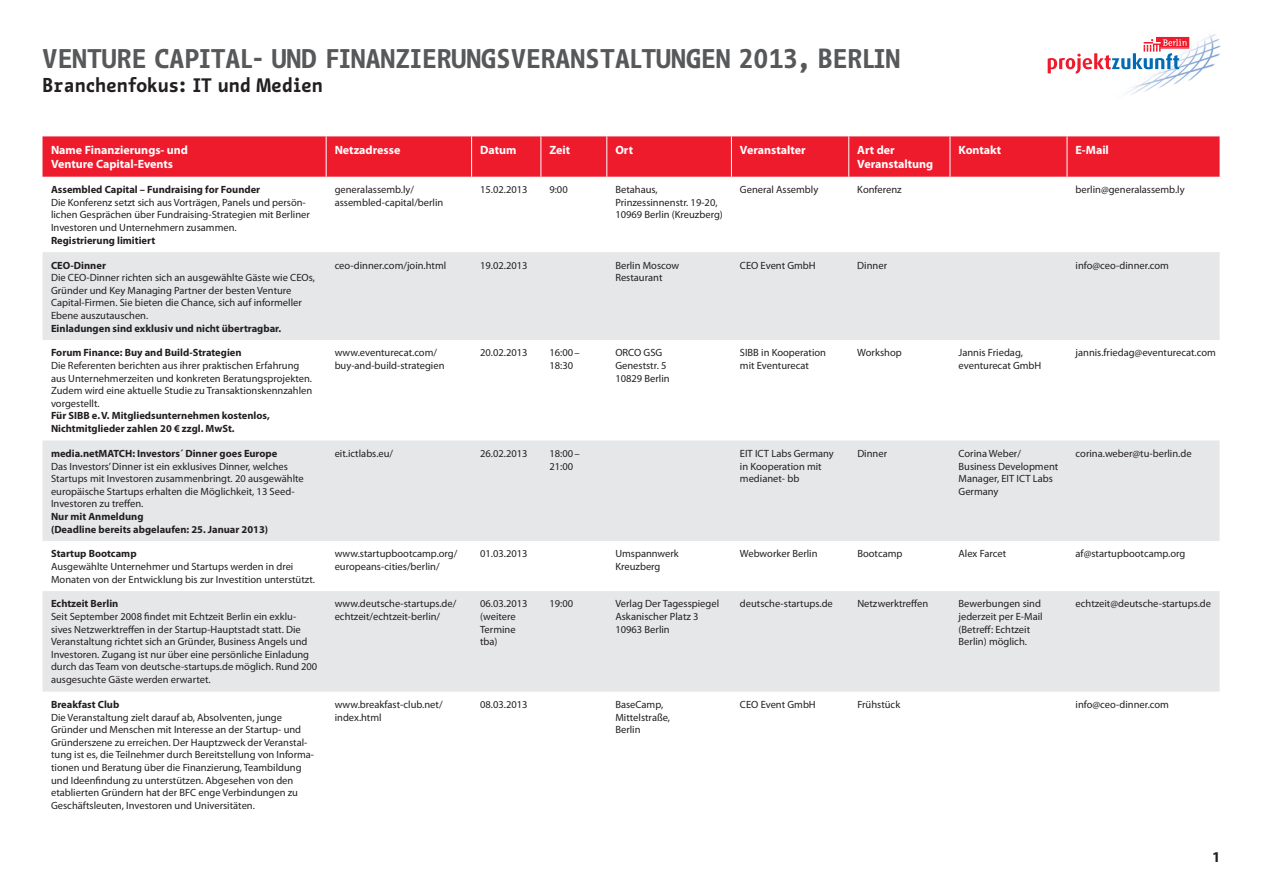
<style>
.page{position:relative;width:1263px;height:893px;background:#fff}
.page>*{position:absolute;margin:0;border:0;box-sizing:border-box;transform-origin:0 0}
.t1{font:700 27px "BMF Change Letter";color:#57585a}
.t2{font:700 19.5px "BMF Change Letter";color:#231f20}
.t3{font:700 15px "Myriad Pro";color:#231f20}
.t4{font:700 12px/14.4px "Myriad Pro";color:#fff}
.t5{font:10.5px/12.6px "Myriad Pro";color:#231f20}
.t6{font:700 10.5px/12.6px "Myriad Pro";color:#231f20}
</style>
<div class="page">
<img style="left:1124px;top:34px;width:96px;height:61px">
<svg style="left:1048px;top:37px;width:141px;height:37px"></svg>
<div style="left:43px;top:136px;width:1176px;height:41px;background:#ee1b2d"></div>
<svg style="left:43px;top:252px;width:1176px;height:440px;fill:#e6e7e9"></svg>
<hr style="left:326px;top:136px;width:1px;height:41px;background:#fff">
<hr style="left:471px;top:136px;width:1px;height:41px;background:#fff">
<hr style="left:540px;top:136px;width:1px;height:41px;background:#fff">
<hr style="left:606px;top:136px;width:1px;height:41px;background:#fff">
<hr style="left:731px;top:136px;width:1px;height:41px;background:#fff">
<hr style="left:848px;top:136px;width:1px;height:41px;background:#fff">
<hr style="left:950px;top:136px;width:1px;height:41px;background:#fff">
<hr style="left:1067px;top:136px;width:1px;height:41px;background:#fff">
<h1 class="t1" style="left:43px;top:40px;width:859px">VENTURE CAPITAL- UND FINANZIERUNGSVERANSTALTUNGEN 2013, BERLIN</h1>
<h2 class="t2" style="left:43px;top:72px;width:282px">BRANCHENFOKUS: IT UND MEDIEN</h2>
<p class="t4" style="left:51px;top:143px;width:139px">Name Finanzierungs- und<br>Venture Capital-Events</p>
<p class="t4" style="left:335px;top:143px;width:67px">Netzadresse</p>
<p class="t4" style="left:480px;top:143px;width:38px">Datum</p>
<p class="t4" style="left:549px;top:143px;width:22px">Zeit</p>
<p class="t4" style="left:615px;top:143px;width:19px">Ort</p>
<p class="t4" style="left:740px;top:143px;width:67px">Veranstalter</p>
<p class="t4" style="left:857px;top:143px;width:77px">Art der<br>Veranstaltung</p>
<p class="t4" style="left:958px;top:143px;width:44px">Kontakt</p>
<p class="t4" style="left:1075px;top:143px;width:35px">E-Mail</p>
<p class="t6" style="left:51px;top:184px;width:211px">Assembled Capital – Fundraising for Founder</p>
<p class="t5" style="left:51px;top:196px;width:260px">Die Konferenz setzt sich aus Vorträgen, Panels und persön&shy;lichen Gesprächen über Fundraising-Strategien mit Berliner<br>Investoren und Unternehmern zusammen.</p>
<p class="t6" style="left:51px;top:234px;width:106px">Registrierung limitiert</p>
<p class="t5" style="left:335px;top:183px;width:110px">generalassemb.ly/ assembled-capital/berlin</p>
<p class="t5" style="left:480px;top:183px;width:49px">15.02.2013</p>
<p class="t5" style="left:549px;top:183px;width:20px">9:00</p>
<p class="t5" style="left:615px;top:183px;width:109px">Betahaus,<br>Prinzessinnenstr. 19-20,<br>10969 Berlin (Kreuzberg)</p>
<p class="t5" style="left:740px;top:183px;width:80px">General Assembly</p>
<p class="t5" style="left:857px;top:183px;width:46px">Konferenz</p>
<p class="t5" style="left:1075px;top:183px;width:111px">berlin@generalassemb.ly</p>
<p class="t6" style="left:51px;top:259px;width:56px">CEO-Dinner</p>
<p class="t5" style="left:51px;top:271px;width:265px">Die CEO-Dinner richten sich an ausgewählte Gäste wie CEOs, Gründer und Key Managing Partner der besten Venture Capital-Firmen. Sie bieten die Chance, sich auf informeller Ebene auszutauschen.</p>
<p class="t6" style="left:51px;top:322px;width:232px">Einladungen sind exklusiv und nicht übertragbar.</p>
<p class="t6" style="left:51px;top:347px;width:192px">Forum Finance: Buy and Build-Strategien</p>
<p class="t5" style="left:51px;top:359px;width:263px">Die Referenten berichten aus ihrer praktischen Erfahrung aus Unternehmerzeiten und konkreten Beratungsprojekten.<br>Zudem wird eine aktuelle Studie zu Transaktionskennzahlen vorgestellt.</p>
<p class="t6" style="left:51px;top:410px;width:220px">Für SIBB e.V. Mitgliedsunternehmen kostenlos,<br>Nichtmitglieder zahlen 20 € zzgl. MwSt.</p>
<p class="t6" style="left:51px;top:447px;width:228px">media.netMATCH: Investors´ Dinner goes Europe</p>
<p class="t5" style="left:51px;top:459px;width:254px">Das Investors’ Dinner ist ein exklusives Dinner, welches Startups mit Investoren zusammenbringt. 20 ausgewählte europäische Startups erhalten die Möglichkeit, 13 Seed-Investoren zu treffen.</p>
<p class="t6" style="left:51px;top:510px;width:219px">Nur mit Anmeldung<br>(Deadline bereits abgelaufen: 25. Januar 2013)</p>
<p class="t6" style="left:51px;top:548px;width:87px">Startup Bootcamp</p>
<p class="t5" style="left:51px;top:560px;width:265px">Ausgewählte Unternehmer und Startups werden in drei<br>Monaten von der Entwicklung bis zur Investition unterstützt.</p>
<p class="t6" style="left:51px;top:598px;width:69px">Echtzeit Berlin</p>
<p class="t5" style="left:51px;top:610px;width:268px">Seit September 2008 findet mit Echtzeit Berlin ein exklu&shy;sives Netzwerktreffen in der Startup-Hauptstadt statt. Die Veranstaltung richtet sich an Gründer, Business Angels und Investoren. Zugang ist nur über eine persönliche Einladung durch das Team von deutsche-startups.de möglich. Rund 200 ausgesuchte Gäste werden erwartet.</p>
<p class="t6" style="left:51px;top:698px;width:70px">Breakfast Club</p>
<p class="t5" style="left:51px;top:711px;width:265px">Die Veranstaltung zielt darauf ab, Absolventen, junge Gründer und Menschen mit Interesse an der Startup- und Gründerszene zu erreichen. Der Hauptzweck der Veranstal&shy;tung ist es, die Teilnehmer durch Bereitstellung von Informa&shy;tionen und Beratung über die Finanzierung, Teambildung und Ideenfindung zu unterstützen. Abgesehen von den etablierten Gründern hat der BFC enge Verbindungen zu Geschäftsleuten, Investoren und Universitäten.</p>
<p class="t5" style="left:335px;top:259px;width:113px">ceo-dinner.com/join.html</p>
<p class="t5" style="left:480px;top:259px;width:49px">19.02.2013</p>
<p class="t5" style="left:615px;top:259px;width:65px">Berlin Moscow<br>Restaurant</p>
<p class="t5" style="left:740px;top:259px;width:77px">CEO Event GmbH</p>
<p class="t5" style="left:857px;top:259px;width:31px">Dinner</p>
<p class="t5" style="left:1075px;top:259px;width:95px">info@ceo-dinner.com</p>
<p class="t5" style="left:335px;top:346px;width:111px">www.eventurecat.com/ buy-and-build-strategien</p>
<p class="t5" style="left:480px;top:346px;width:49px">20.02.2013</p>
<p class="t5" style="left:549px;top:346px;width:32px">16:00–<br>18:30</p>
<p class="t5" style="left:615px;top:346px;width:56px">ORCO GSG<br>Geneststr. 5<br>10829 Berlin</p>
<p class="t5" style="left:740px;top:346px;width:88px">SIBB in Kooperation mit Eventurecat</p>
<p class="t5" style="left:857px;top:346px;width:46px">Workshop</p>
<p class="t5" style="left:958px;top:346px;width:84px">Jannis Friedag, eventurecat GmbH</p>
<p class="t5" style="left:1075px;top:346px;width:142px">jannis.friedag@eventurecat.com</p>
<p class="t5" style="left:335px;top:447px;width:60px">eit.ictlabs.eu/</p>
<p class="t5" style="left:480px;top:447px;width:49px">26.02.2013</p>
<p class="t5" style="left:549px;top:447px;width:32px">18:00–<br>21:00</p>
<p class="t5" style="left:740px;top:447px;width:95px">EIT ICT Labs Germany in Kooperation mit medianet- bb</p>
<p class="t5" style="left:857px;top:447px;width:31px">Dinner</p>
<p class="t5" style="left:958px;top:447px;width:101px">Corina Weber/<br>Business Development<br>Manager, EIT ICT Labs<br>Germany</p>
<p class="t5" style="left:1075px;top:447px;width:118px">corina.weber@tu-berlin.de</p>
<p class="t5" style="left:335px;top:547px;width:124px">www.startupbootcamp.org/ europeans-cities/berlin/</p>
<p class="t5" style="left:480px;top:547px;width:49px">01.03.2013</p>
<p class="t5" style="left:615px;top:547px;width:65px">Umspannwerk<br>Kreuzberg</p>
<p class="t5" style="left:740px;top:547px;width:79px">Webworker Berlin</p>
<p class="t5" style="left:857px;top:547px;width:47px">Bootcamp</p>
<p class="t5" style="left:958px;top:547px;width:49px">Alex Farcet</p>
<p class="t5" style="left:1075px;top:547px;width:111px">af@startupbootcamp.org</p>
<p class="t5" style="left:335px;top:597px;width:123px">www.deutsche-startups.de/ echtzeit/echtzeit-berlin/</p>
<p class="t5" style="left:480px;top:597px;width:49px">06.03.2013 (weitere<br>Termine tba)</p>
<p class="t5" style="left:549px;top:597px;width:25px">19:00</p>
<p class="t5" style="left:615px;top:597px;width:105px">Verlag Der Tagesspiegel<br>Askanischer Platz 3<br>10963 Berlin</p>
<p class="t5" style="left:740px;top:597px;width:94px">deutsche-startups.de</p>
<p class="t5" style="left:857px;top:597px;width:72px">Netzwerktreffen</p>
<p class="t5" style="left:958px;top:597px;width:86px">Bewerbungen sind jederzeit per E-Mail (Betreff: Echtzeit<br>Berlin) möglich.</p>
<p class="t5" style="left:1075px;top:597px;width:137px">echtzeit@deutsche-startups.de</p>
<p class="t5" style="left:335px;top:698px;width:109px">www.breakfast-club.net/ index.html</p>
<p class="t5" style="left:480px;top:698px;width:49px">08.03.2013</p>
<p class="t5" style="left:615px;top:698px;width:56px">BaseCamp,<br>Mittelstraße,<br>Berlin</p>
<p class="t5" style="left:740px;top:698px;width:77px">CEO Event GmbH</p>
<p class="t5" style="left:857px;top:698px;width:44px">Frühstück</p>
<p class="t5" style="left:1075px;top:698px;width:95px">info@ceo-dinner.com</p>
<h3 class="t3" style="left:1212px;top:848px;width:10px">1</h3>
</div>
